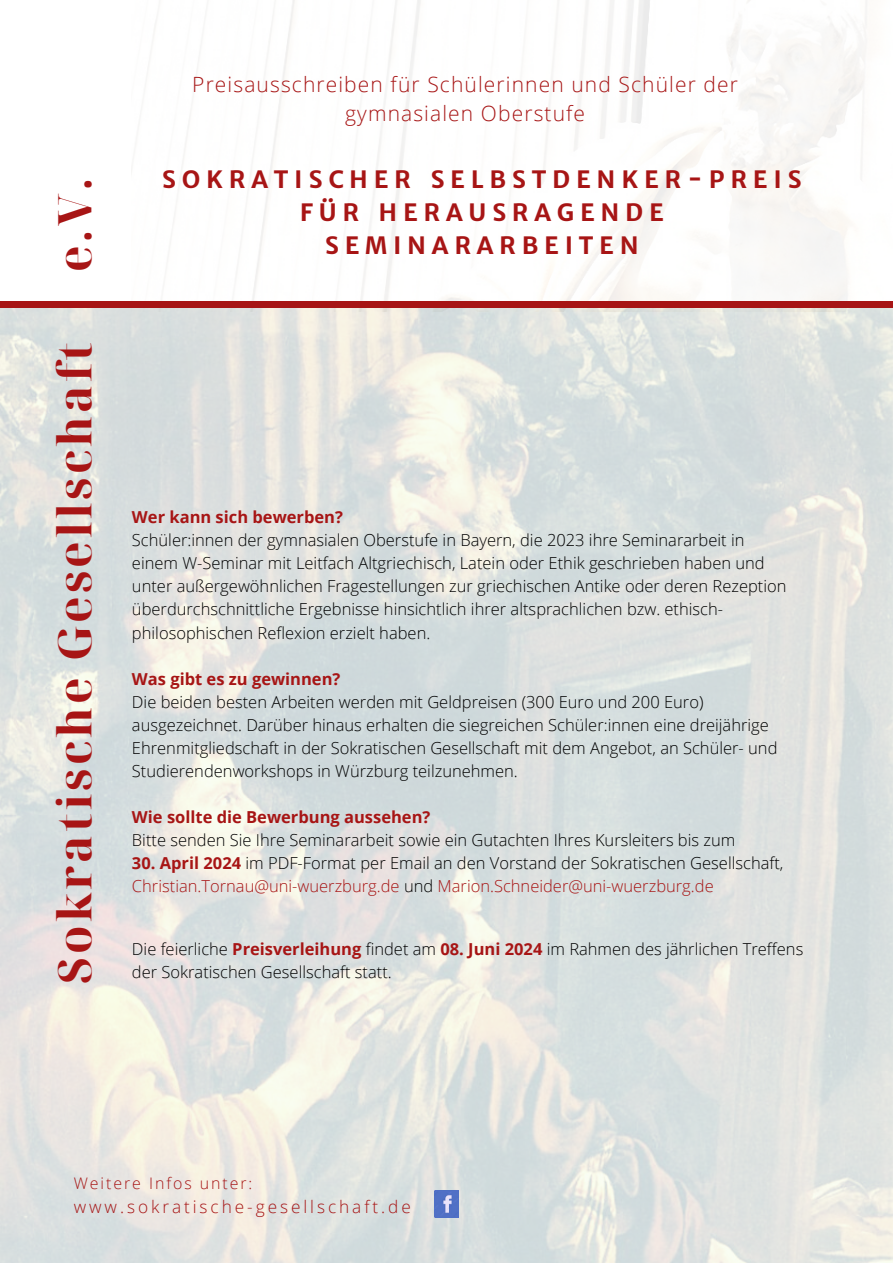
<style>
.page{position:relative;width:893px;height:1263px;background:#fff}
.page>*{position:absolute;margin:0;border:0;box-sizing:border-box;transform-origin:0 0}
.t1{font:700 46.35px "Noto Serif Display";letter-spacing:.065em;color:#a71515}
.t2{font:700 24px/33.2px "Merriweather Sans";letter-spacing:.24em;color:#a71515;text-align:center}
.t3{font:300 21px/29.2px "Open Sans";letter-spacing:.055em;color:#a71515;text-align:center}
.t4{font:300 17.25px "Open Sans";letter-spacing:.17em;color:#a71515}
.t5{font:300 16.5px/23.1px "Open Sans";color:#000}
.t6{font:700 16.5px "Open Sans";color:#a71515}
.t7{font:300 16.5px "Open Sans";color:#a71515}
.t8{font:300 15.9px "Open Sans";letter-spacing:.125em;color:#a71515}
.s1{font-weight:700;color:#a71515}
.s2{color:#000}
</style>
<div class="page">
<img style="left:0;top:307px;width:893px;height:956px">
<img style="left:434px;top:1191px;width:25px;height:26px">
<div style="left:0;top:301px;width:893px;height:6px;background:#a71515"></div>
<p class="t1" style="left:42px;top:272px;width:96px;rotate:-90deg">e.V.</p>
<p class="t1" style="left:42px;top:983px;width:643px;rotate:-90deg">Sokratische Gesellschaft</p>
<p class="t3" style="left:192px;top:69px;width:547px">Preisausschreiben für Schülerinnen und Schüler der gymnasialen Oberstufe</p>
<p class="t2" style="left:162px;top:163px;width:641px">SOKRATISCHER SELBSTDENKER-PREIS</p>
<p class="t2" style="left:300px;top:196px;width:366px">FÜR HERAUSRAGENDE<br>SEMINARARBEITEN</p>
<p class="t6" style="left:132px;top:505px;width:212px">Wer kann sich bewerben?</p>
<p class="t5" style="left:132px;top:528px;width:614px">Schüler:innen der gymnasialen Oberstufe in Bayern, die 2023 ihre Seminararbeit in</p>
<p class="t5" style="left:132px;top:551px;width:634px">einem W-Seminar mit Leitfach Altgriechisch, Latein oder Ethik geschrieben haben und</p>
<p class="t5" style="left:132px;top:574px;width:656px">unter außergewöhnlichen Fragestellungen zur griechischen Antike oder deren Rezeption überdurchschnittliche Ergebnisse hinsichtlich ihrer altsprachlichen bzw. ethisch&shy;philosophischen Reflexion erzielt haben.</p>
<p class="t6" style="left:132px;top:667px;width:210px">Was gibt es zu gewinnen?</p>
<p class="t5" style="left:132px;top:690px;width:647px">Die beiden besten Arbeiten werden mit Geldpreisen (300 Euro und 200 Euro) ausgezeichnet. Darüber hinaus erhalten die siegreichen Schüler:innen eine dreijährige Ehrenmitgliedschaft in der Sokratischen Gesellschaft mit dem Angebot, an Schüler- und Studierendenworkshops in Würzburg teilzunehmen.</p>
<p class="t6" style="left:132px;top:805px;width:300px">Wie sollte die Bewerbung aussehen?</p>
<p class="t5" style="left:132px;top:828px;width:605px">Bitte senden Sie Ihre Seminararbeit sowie ein Gutachten Ihres Kursleiters bis zum</p>
<p class="t5" style="left:132px;top:851px;width:653px"><span class="s1">30. April 2024</span> im PDF-Format per Email an den Vorstand der Sokratischen Gesellschaft,</p>
<p class="t7" style="left:132px;top:874px;width:583px">Christian.Tornau@uni-wuerzburg.de <span class="s2">und</span> Marion.Schneider@uni-wuerzburg.de</p>
<p class="t5" style="left:132px;top:937px;width:673px">Die feierliche <span class="s1">Preisverleihung</span> findet am <span class="s1">08. Juni 2024</span> im Rahmen des jährlichen Treffens der Sokratischen Gesellschaft statt.</p>
<p class="t8" style="left:74px;top:1172px;width:180px">Weitere Infos unter:</p>
<p class="t4" style="left:74px;top:1194px;width:338px">www.sokratische-gesellschaft.de</p>
</div>
